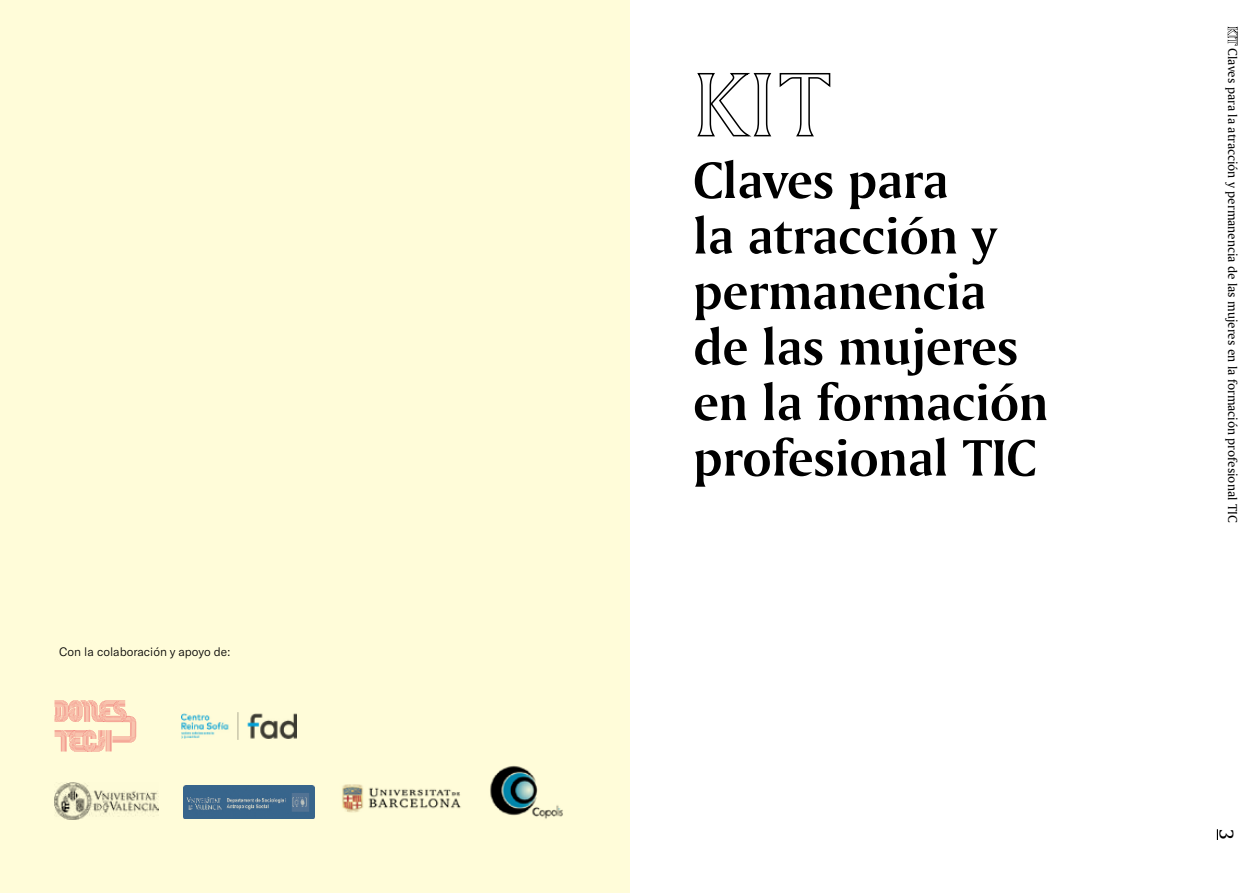
<style>
.page{position:relative;width:1259px;height:893px;background:#fff}
.page>*{position:absolute;margin:0;border:0;box-sizing:border-box;transform-origin:0 0}
.t1{font:54px/55.5px "Amerigo BT Bold A";color:#000}
.t2{font:21px "Amerigo BT Roman A";color:#000}
.t3{font:13.5px "Amerigo BT Roman A";color:#000}
.t4{font:300 12px "GT America";color:#000}
.s1{color:#fff}
</style>
<div class="page">
<div style="left:0;top:0;width:629px;height:893px;background:#fffcd9"></div>
<svg style="left:1216px;top:829px;width:2px;height:11px"></svg>
<img style="left:342px;top:784px;width:119px;height:29px">
<svg style="left:54px;top:700px;width:82px;height:52px"></svg>
<svg style="left:697px;top:73px;width:75px;height:64px"></svg>
<svg style="left:779px;top:73px;width:52px;height:64px"></svg>
<img style="left:490px;top:765px;width:73px;height:54px">
<img style="left:182px;top:712px;width:115px;height:27px">
<img style="left:184px;top:785px;width:131px;height:33px">
<img style="left:55px;top:782px;width:103px;height:38px">
<svg style="left:1227px;top:26px;width:10px;height:20px"></svg>
<p class="t4" style="left:59px;top:645px;width:173px">Con la colaboración y apoyo de:</p>
<h1 class="t1" style="left:693px;top:151px;width:357px">Claves para<br>la atracción y permanencia de las mujeres en la formación profesional TIC</h1>
<p class="t3" style="left:1241px;top:27px;width:497px;rotate:90deg"><span class="s1">KIT</span> Claves para la atracción y permanencia de las mujeres en la formación profesional TIC</p>
<h2 class="t2" style="left:1239px;top:829px;width:12px;rotate:90deg">3</h2>
</div>
